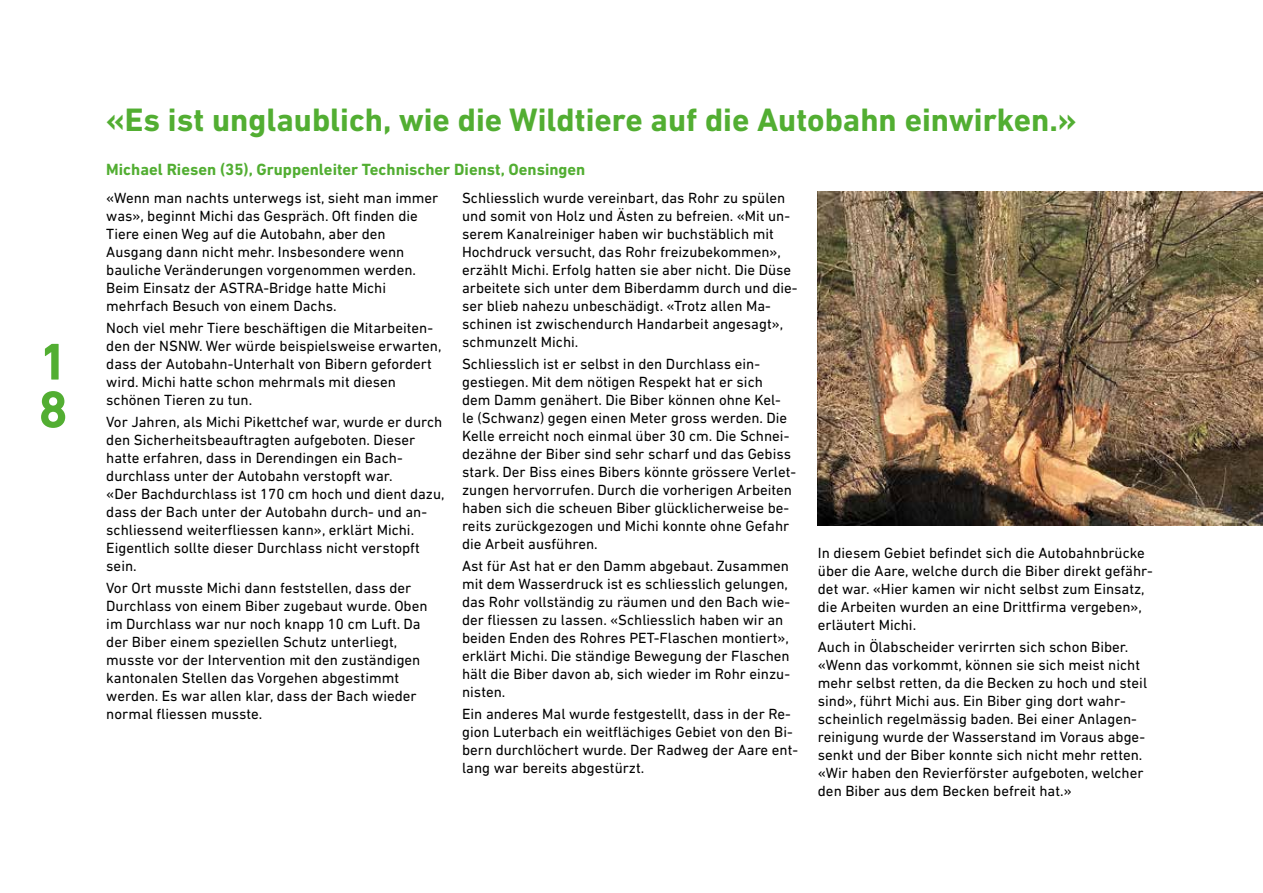
<style>
.page{position:relative;width:1263px;height:893px;background:#fff}
.page>*{position:absolute;margin:0;border:0;box-sizing:border-box;transform-origin:0 0}
.t1{font:700 52.5px/47.8px "DIN Next LT Pro";color:#52ae32}
.t2{font:700 33px "DIN Next LT Pro";color:#52ae32}
.t3{font:700 16.5px "DIN Next LT Pro";color:#52ae32}
.t4{font:15px/18px "DIN Next LT Pro";color:#000}
</style>
<div class="page">
<img style="left:818px;top:191px;width:445px;height:334px">
<h1 class="t1" style="left:39px;top:338px;width:31px">1<br>8</h1>
<h2 class="t2" style="left:106px;top:101px;width:972px">«Es ist unglaublich, wie die Wildtiere auf die Autobahn einwirken.»</h2>
<p class="t3" style="left:106px;top:159px;width:481px">Michael Riesen (35), Gruppenleiter Technischer Dienst, Oensingen</p>
<p class="t4" style="left:106px;top:188px;width:334px">«Wenn man nachts unterwegs ist, sieht man immer was», beginnt Michi das Gespräch. Oft finden die Tiere einen Weg auf die Autobahn, aber den Ausgang dann nicht mehr. Insbesondere wenn bauliche Veränderungen vorgenommen werden.<br>Beim Einsatz der ASTRA-Bridge hatte Michi mehrfach Besuch von einem Dachs.</p>
<p class="t4" style="left:106px;top:319px;width:337px">Noch viel mehr Tiere beschäftigen die Mitarbeiten&shy;den der NSNW. Wer würde beispielsweise erwarten, dass der Autobahn-Unterhalt von Bibern gefordert wird. Michi hatte schon mehrmals mit diesen schönen Tieren zu tun.</p>
<p class="t4" style="left:106px;top:413px;width:340px">Vor Jahren, als Michi Pikettchef war, wurde er durch den Sicherheitsbeauftragten aufgeboten. Dieser hatte erfahren, dass in Derendingen ein Bach&shy;durchlass unter der Autobahn verstopft war.<br>«Der Bachdurchlass ist 170 cm hoch und dient dazu, dass der Bach unter der Autobahn durch- und an&shy;schliessend weiterfliessen kann», erklärt Michi.<br>Eigentlich sollte dieser Durchlass nicht verstopft sein.</p>
<p class="t4" style="left:106px;top:579px;width:323px">Vor Ort musste Michi dann feststellen, dass der Durchlass von einem Biber zugebaut wurde. Oben im Durchlass war nur noch knapp 10 cm Luft. Da der Biber einem speziellen Schutz unterliegt, musste vor der Intervention mit den zuständigen kantonalen Stellen das Vorgehen abgestimmt werden. Es war allen klar, dass der Bach wieder normal fliessen musste.</p>
<p class="t4" style="left:462px;top:188px;width:337px">Schliesslich wurde vereinbart, das Rohr zu spülen und somit von Holz und Ästen zu befreien. «Mit un&shy;serem Kanalreiniger haben wir buchstäblich mit Hochdruck versucht, das Rohr freizubekommen», erzählt Michi. Erfolg hatten sie aber nicht. Die Düse arbeitete sich unter dem Biberdamm durch und die&shy;ser blieb nahezu unbeschädigt. «Trotz allen Ma&shy;schinen ist zwischendurch Handarbeit angesagt», schmunzelt Michi.</p>
<p class="t4" style="left:462px;top:355px;width:335px">Schliesslich ist er selbst in den Durchlass ein&shy;gestiegen. Mit dem nötigen Respekt hat er sich<br>dem Damm genähert. Die Biber können ohne Kel&shy;le (Schwanz) gegen einen Meter gross werden. Die Kelle erreicht noch einmal über 30 cm. Die Schnei&shy;dezähne der Biber sind sehr scharf und das Gebiss stark. Der Biss eines Bibers könnte grössere Verlet&shy;zungen hervorrufen. Durch die vorherigen Arbeiten haben sich die scheuen Biber glücklicherweise be&shy;reits zurückgezogen und Michi konnte ohne Gefahr die Arbeit ausführen.</p>
<p class="t4" style="left:462px;top:557px;width:330px">Ast für Ast hat er den Damm abgebaut. Zusammen mit dem Wasserdruck ist es schliesslich gelungen, das Rohr vollständig zu räumen und den Bach wie&shy;der fliessen zu lassen. «Schliesslich haben wir an beiden Enden des Rohres PET-Flaschen montiert», erklärt Michi. Die ständige Bewegung der Flaschen hält die Biber davon ab, sich wieder im Rohr einzu&shy;nisten.</p>
<p class="t4" style="left:462px;top:705px;width:337px">Ein anderes Mal wurde festgestellt, dass in der Re&shy;gion Luterbach ein weitflächiges Gebiet von den Bi&shy;bern durchlöchert wurde. Der Radweg der Aare ent&shy;lang war bereits abgestürzt.</p>
<p class="t4" style="left:818px;top:543px;width:336px">In diesem Gebiet befindet sich die Autobahnbrücke über die Aare, welche durch die Biber direkt gefähr&shy;det war. «Hier kamen wir nicht selbst zum Einsatz, die Arbeiten wurden an eine Drittfirma vergeben», erläutert Michi.</p>
<p class="t4" style="left:818px;top:638px;width:331px">Auch in Ölabscheider verirrten sich schon Biber. «Wenn das vorkommt, können sie sich meist nicht mehr selbst retten, da die Becken zu hoch und steil sind», führt Michi aus. Ein Biber ging dort wahr&shy;scheinlich regelmässig baden. Bei einer Anlagen&shy;reinigung wurde der Wasserstand im Voraus abge&shy;senkt und der Biber konnte sich nicht mehr retten. «Wir haben den Revierförster aufgeboten, welcher den Biber aus dem Becken befreit hat.»</p>
</div>
